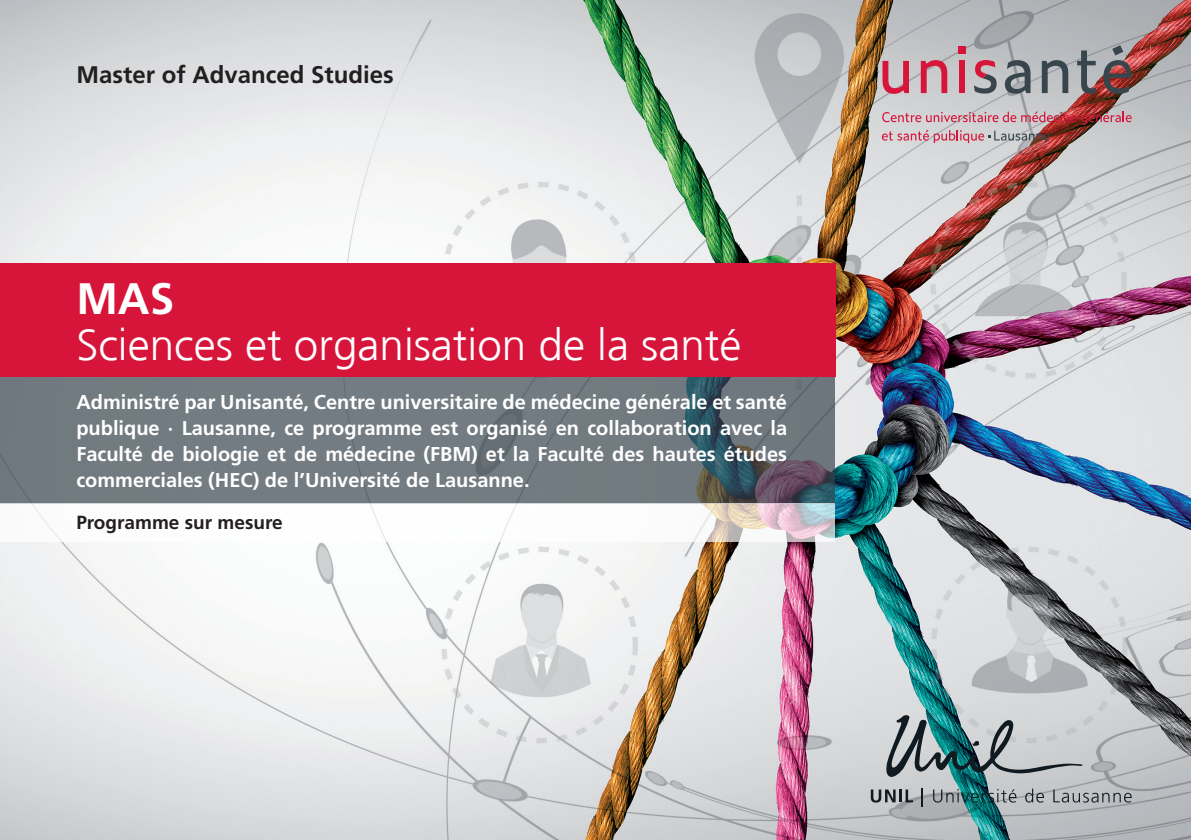
<style>
.page{position:relative;width:1191px;height:840px;background:#fff}
.page>*{position:absolute;margin:0;border:0;box-sizing:border-box;transform-origin:0 0}
.t1{font:300 44px "Frutiger";color:#fff}
.t2{font:700 44px "Frutiger";color:#fff}
.t3{font:700 24px "Frutiger";color:#231f20}
.t4{font:700 20px/26px "Frutiger";color:#fff;text-align:justify}
.t5{font:700 19px "Frutiger";color:#231f20}
</style>
<div class="page">
<img style="left:0;top:0;width:1191px;height:839px">
<svg style="left:886px;top:714px;width:197px;height:65px"></svg>
<svg style="left:870px;top:789px;width:43px;height:13px"></svg>
<svg style="left:921px;top:788px;width:2px;height:18px"></svg>
<svg style="left:933px;top:788px;width:83px;height:14px"></svg>
<svg style="left:1025px;top:788px;width:19px;height:14px"></svg>
<svg style="left:1053px;top:789px;width:78px;height:13px"></svg>
<div style="left:958px;top:47px;width:7px;height:7px;background:#d71439"></div>
<svg style="left:882px;top:61px;width:27px;height:33px"></svg>
<svg style="left:920px;top:60px;width:27px;height:33px"></svg>
<div style="left:958px;top:61px;width:6px;height:32px;background:#d71439"></div>
<svg style="left:1004px;top:60px;width:26px;height:34px"></svg>
<svg style="left:1041px;top:60px;width:27px;height:33px"></svg>
<svg style="left:1077px;top:50px;width:19px;height:44px"></svg>
<svg style="left:1103px;top:45px;width:28px;height:49px"></svg>
<img style="left:882px;top:111px;width:249px;height:32px">
<svg style="left:973px;top:60px;width:23px;height:33px"></svg>
<div style="left:0;top:263px;width:835px;height:114px;background:#d71439"></div>
<svg style="left:0;top:377px;width:835px;height:125px;fill:#727b80"></svg>
<svg style="left:0;top:502px;width:835px;height:39px"></svg>
<p class="t3" style="left:76px;top:61px;width:319px">Master of Advanced Studies</p>
<h1 class="t2" style="left:76px;top:272px;width:99px">MAS</h1>
<h1 class="t1" style="left:76px;top:319px;width:666px">Sciences et organisation de la santé</h1>
<p class="t4" style="left:76px;top:389px;width:712px">Administré par Unisanté, Centre universitaire de médecine générale et santé publique · Lausanne, ce programme est organisé en collaboration avec la Faculté de biologie et de médecine (FBM) et la Faculté des hautes études commerciales (HEC) de l’Université de Lausanne.</p>
<p class="t5" style="left:76px;top:511px;width:208px">Programme sur mesure</p>
</div>
